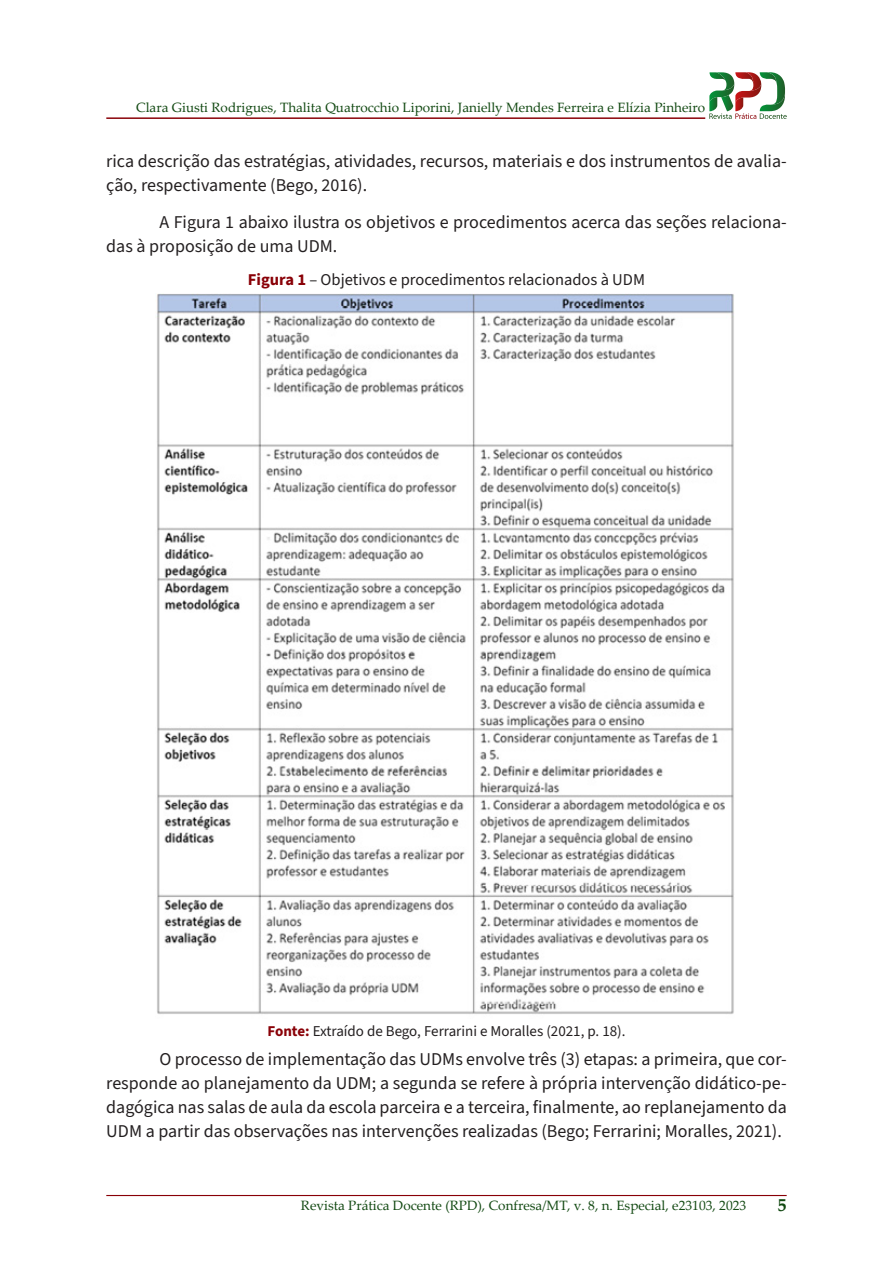
<style>
.page{position:relative;width:893px;height:1263px;background:#fff}
.page>*{position:absolute;margin:0;border:0;box-sizing:border-box;transform-origin:0 0}
.t1{font:18px/24px "Source Sans 3";color:#231f20}
.t2{font:700 18px "Palatino Linotype";color:#124912}
.t3{font:16.5px "Source Sans 3";color:#231f20}
.t4{font:15px "Source Sans 3";color:#231f20}
.t5{font:13.5px "Palatino Linotype";color:#124912}
.s1{font-weight:700;color:#890007}
</style>
<div class="page">
<svg style="left:709px;top:72px;width:78px;height:47px"></svg>
<hr style="left:106px;top:117px;width:599px;height:2px;background:#890007">
<hr style="left:106px;top:1195px;width:681px;height:1px;background:#890007">
<img style="left:157px;top:293px;width:577px;height:721px">
<p class="t5" style="left:136px;top:98px;width:571px">Clara Giusti Rodrigues, Thalita Quatrocchio Liporini, Janielly Mendes Ferreira e Elízia Pinheiro</p>
<p class="t1" style="left:106px;top:150px;width:682px">rica descrição das estratégias, atividades, recursos, materiais e dos instrumentos de avalia&shy;ção, respectivamente (Bego, 2016).</p>
<p class="t1" style="left:106px;top:211px;width:682px;text-indent:53px">A Figura 1 abaixo ilustra os objetivos e procedimentos acerca das seções relaciona&shy;das à proposição de uma UDM.</p>
<p class="t3" style="left:248px;top:268px;width:399px"><span class="s1">Figura 1</span> – Objetivos e procedimentos relacionados à UDM</p>
<p class="t4" style="left:267px;top:1021px;width:360px"><span class="s1">Fonte:</span> Extraído de Bego, Ferrarini e Moralles (2021, p. 18).</p>
<p class="t1" style="left:106px;top:1047px;width:682px;text-align:justify;text-indent:53px">O processo de implementação das UDMs envolve três (3) etapas: a primeira, que cor&shy;responde ao planejamento da UDM; a segunda se refere à própria intervenção didático-pe&shy;dagógica nas salas de aula da escola parceira e a terceira, finalmente, ao replanejamento da UDM a partir das observações nas intervenções realizadas (Bego; Ferrarini; Moralles, 2021).</p>
<p class="t5" style="left:301px;top:1196px;width:447px">Revista Prática Docente (RPD), Confresa/MT, v. 8, n. Especial, e23103, 2023</p>
<p class="t2" style="left:778px;top:1192px;width:10px">5</p>
</div>
